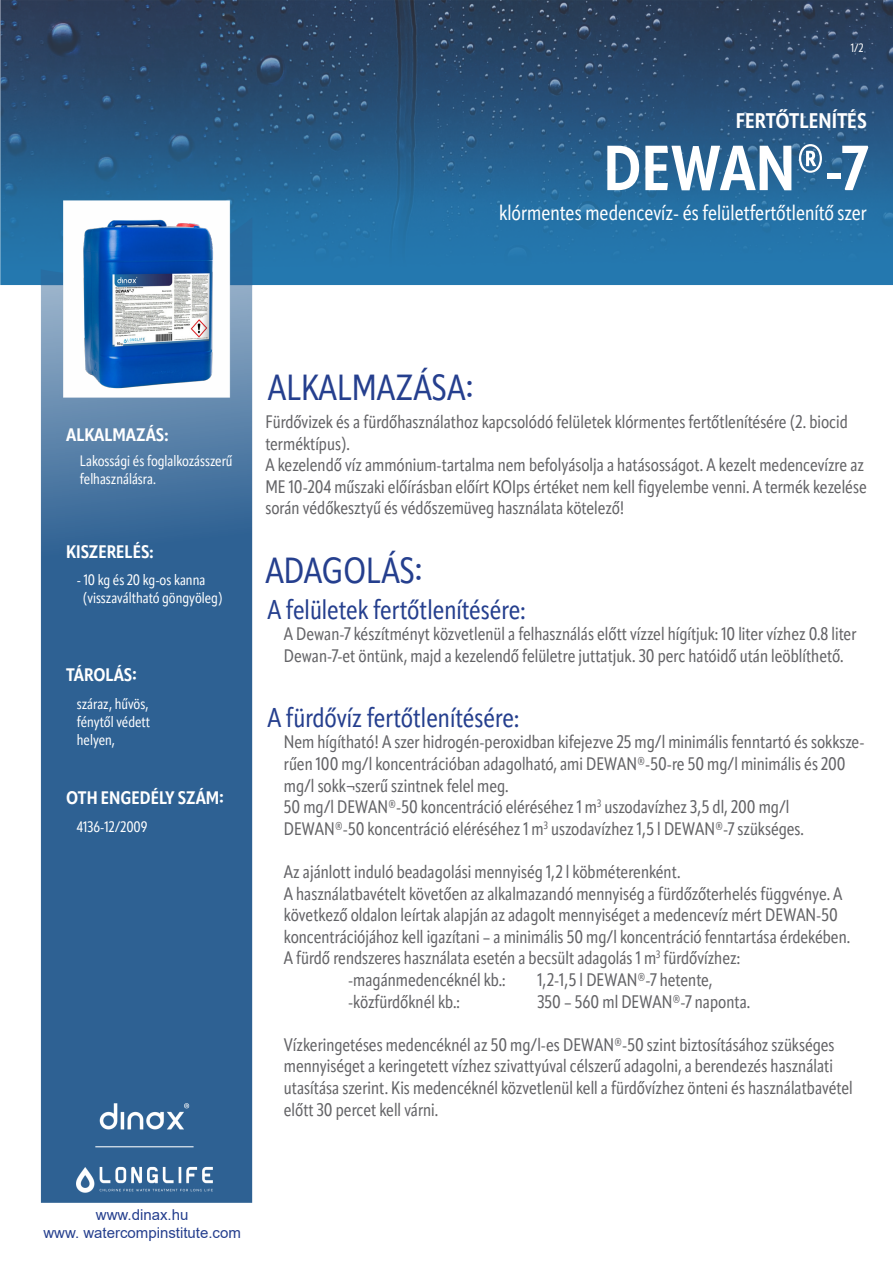
<style>
.page{position:relative;width:893px;height:1263px;background:#fff}
.page>*{position:absolute;margin:0;border:0;box-sizing:border-box;transform-origin:0 0}
.t1{font:700 63px "Apparat Cond";color:#fff}
.t2{font:36px "Apparat Cond";color:#253f8e}
.t3{font:27px "Apparat Cond";color:#253f8e}
.t4{font:21px "Apparat Cond";color:#fff}
.t5{font:700 21px "Apparat Cond";color:#fff}
.t6{font:18px/21.6px "Apparat Cond";color:#636366}
.t7{font:700 18px "Apparat Cond";color:#fff}
.t8{font:15px/18px "Apparat Cond";color:#fff}
.t9{font:15px "Arial";color:#253f8e}
.t10{font:12px "Apparat Cond";color:#fff}
</style>
<div class="page">
<img style="left:0;top:0;width:893px;height:1202px">
<img style="left:76px;top:1103px;width:136px;height:89px">
<img style="left:71px;top:209px;width:153px;height:187px">
<p class="t10" style="left:851px;top:41px;width:14px">1/2</p>
<p class="t5" style="left:736px;top:108px;width:132px">FERTŐTLENÍTÉS</p>
<p class="t1" style="left:603px;top:130px;width:265px">DEWAN®-7</p>
<p class="t4" style="left:499px;top:200px;width:369px">klórmentes medencevíz- és felületfertőtlenítő szer</p>
<p class="t7" style="left:66px;top:424px;width:104px">ALKALMAZÁS:</p>
<p class="t8" style="left:80px;top:452px;width:154px">Lakossági és foglalkozásszerű felhasználásra.</p>
<p class="t7" style="left:66px;top:541px;width:89px">KISZERELÉS:</p>
<p class="t8" style="left:83px;top:571px;width:141px;text-indent:-6px">- 10 kg és 20 kg-os kanna (visszaváltható göngyöleg)</p>
<p class="t7" style="left:66px;top:664px;width:72px">TÁROLÁS:</p>
<p class="t8" style="left:77px;top:694px;width:75px;text-align:justify">száraz, hűvös, fénytől védett helyen,</p>
<p class="t7" style="left:66px;top:787px;width:159px">OTH ENGEDÉLY SZÁM:</p>
<p class="t8" style="left:77px;top:817px;width:72px">4136-12/2009</p>
<p class="t2" style="left:268px;top:366px;width:207px">ALKALMAZÁSA:</p>
<p class="t6" style="left:265px;top:411px;width:584px">Fürdővizek és a fürdőhasználathoz kapcsolódó felületek klórmentes fertőtlenítésére (2. biocid terméktípus).</p>
<p class="t6" style="left:265px;top:454px;width:603px">A kezelendő víz ammónium-tartalma nem befolyásolja a hatásosságot. A kezelt medencevízre az<br>ME 10-204 műszaki előírásban előírt KOIps értéket nem kell figyelembe venni. A termék kezelése során védőkesztyű és védőszemüveg használata kötelező!</p>
<p class="t2" style="left:265px;top:549px;width:158px">ADAGOLÁS:</p>
<p class="t3" style="left:267px;top:593px;width:260px">A felületek fertőtlenítésére:</p>
<p class="t6" style="left:284px;top:623px;width:574px">A Dewan-7 készítményt közvetlenül a felhasználás előtt vízzel hígítjuk: 10 liter vízhez 0.8 liter<br>Dewan-7-et öntünk, majd a kezelendő felületre juttatjuk. 30 perc hatóidő után leöblíthető.</p>
<p class="t3" style="left:267px;top:701px;width:253px">A fürdővíz fertőtlenítésére:</p>
<p class="t6" style="left:284px;top:731px;width:582px">Nem hígítható! A szer hidrogén-peroxidban kifejezve 25 mg/l minimális fenntartó és sokksze&shy;rűen 100 mg/l koncentrációban adagolható, ami DEWAN®-50-re 50 mg/l minimális és 200 mg/l sokk¬szerű szintnek felel meg.</p>
<p class="t6" style="left:284px;top:796px;width:522px">50 mg/l DEWAN®-50 koncentráció eléréséhez 1 m<sup>3</sup> uszodavízhez 3,5 dl, 200 mg/l<br>DEWAN®-50 koncentráció eléréséhez 1 m<sup>3</sup> uszodavízhez 1,5 l DEWAN®-7 szükséges.</p>
<p class="t6" style="left:284px;top:861px;width:398px">Az ajánlott induló beadagolási mennyiség 1,2 l köbméterenként.</p>
<p class="t6" style="left:284px;top:883px;width:568px">A használatbavételt követően az alkalmazandó mennyiség a fürdőzőterhelés függvénye. A következő oldalon leírtak alapján az adagolt mennyiséget a medencevíz mért DEWAN-50 koncentrációjához kell igazítani – a minimális 50 mg/l koncentráció fenntartása érdekében.</p>
<p class="t6" style="left:284px;top:947px;width:458px">A fürdő rendszeres használata esetén a becsült adagolás 1 m<sup>3</sup> fürdővízhez:</p>
<p class="t6" style="left:348px;top:969px;width:159px">-magánmedencéknél kb.:</p>
<p class="t6" style="left:537px;top:969px;width:177px">1,2-1,5 l DEWAN®-7 hetente,</p>
<p class="t6" style="left:348px;top:991px;width:113px">-közfürdőknél kb.:</p>
<p class="t6" style="left:537px;top:991px;width:214px">350 – 560 ml DEWAN®-7 naponta.</p>
<p class="t6" style="left:284px;top:1034px;width:570px">Vízkeringetéses medencéknél az 50 mg/l-es DEWAN®-50 szint biztosításához szükséges mennyiséget a keringetett vízhez szivattyúval célszerű adagolni, a berendezés használati utasítása szerint. Kis medencéknél közvetlenül kell a fürdővízhez önteni és használatbavétel előtt 30 percet kell várni.</p>
<p class="t9" style="left:96px;top:1204px;width:94px">www.dinax.hu</p>
<p class="t9" style="left:43px;top:1222px;width:199px">www. watercompinstitute.com</p>
</div>
